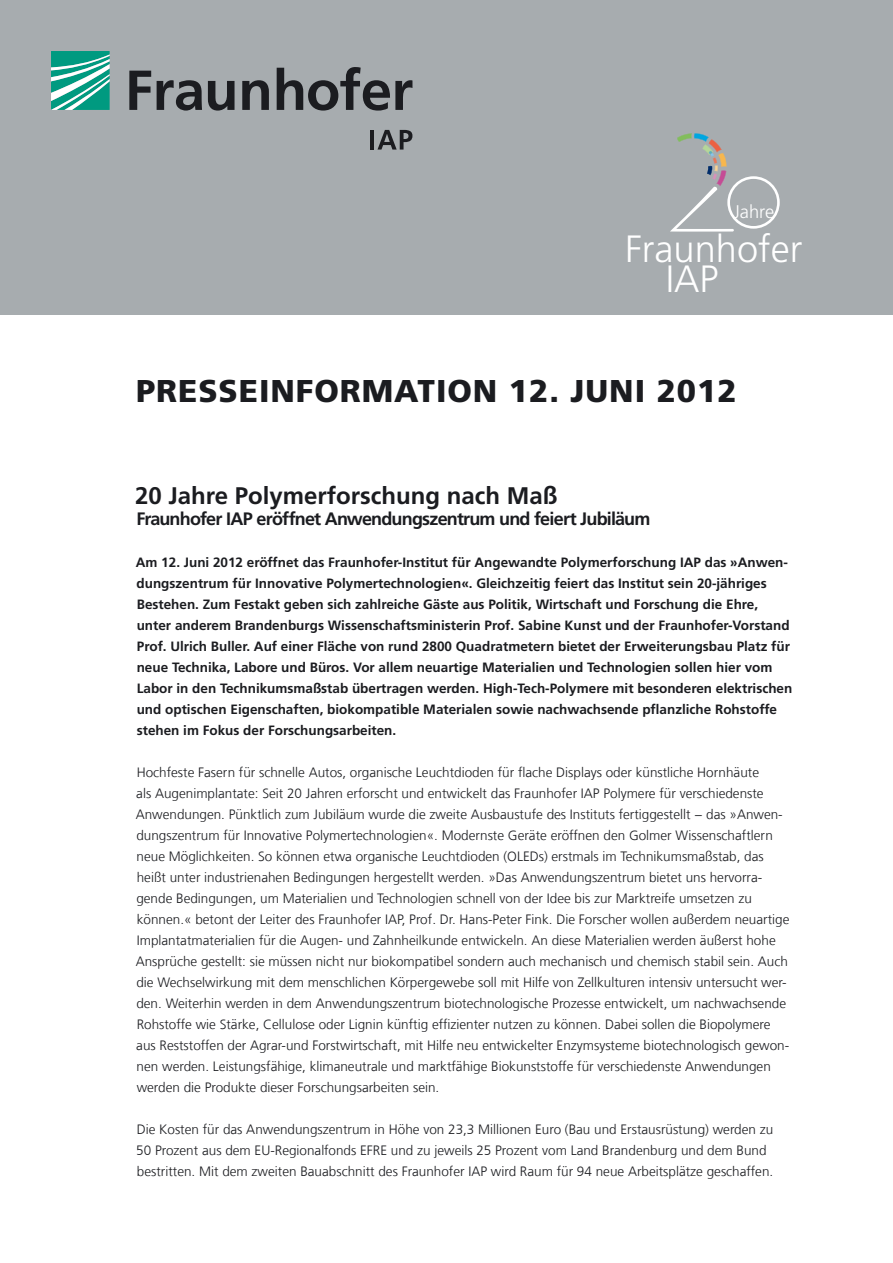
<style>
.page{position:relative;width:893px;height:1263px;background:#fff}
.page>*{position:absolute;margin:0;border:0;box-sizing:border-box;transform-origin:0 0}
.t1{font:300 37.95px "Frutiger LT Com";color:#fff}
._00_Titel{font:900 31.5px "Frutiger LT Com";letter-spacing:.03em;color:#1b1c20}
._06_Fließtext{font:700 24px "Frutiger LT Com";color:#1b1c20}
.t2{font:300 18.3px "Frutiger LT Com";color:#fff}
._06_Fließtext-2{font:700 18px "Frutiger LT Com";letter-spacing:-.045em;color:#1b1c20}
._06_Fließtext-3{font:300 13.5px/21px "Frutiger LT Com";color:#1b1c20}
._06_Fließtext-4{font:700 13.5px/21px "Frutiger LT Com";color:#1b1c20}
</style>
<div class="page">
<div style="left:0;top:0;width:893px;height:315px;background:#a7acaf"></div>
<svg style="left:51px;top:51px;width:59px;height:59px;background:#4ab5a3"></svg>
<svg style="left:129px;top:67px;width:283px;height:44px"></svg>
<hr style="left:370px;top:130px;width:4px;height:20px;background:#1b1c20">
<svg style="left:377px;top:130px;width:35px;height:20px"></svg>
<svg style="left:670px;top:133px;width:110px;height:99px"></svg>
<p class="t2" style="left:734px;top:201px;width:42px">Jahre</p>
<p class="t1" style="left:625px;top:227px;width:179px">Fraunhofer</p>
<p class="t1" style="left:666px;top:257px;width:54px">IAP</p>
<p class="_00_Titel" style="left:136px;top:372px;width:602px">PRESSEINFORMATION 12. JUNI 2012</p>
<p class="_06_Fließtext" style="left:135px;top:482px;width:424px">20 Jahre Polymerforschung nach Maß</p>
<p class="_06_Fließtext-2" style="left:136px;top:508px;width:516px">Fraunhofer IAP eröffnet Anwendungszentrum und feiert Jubiläum</p>
<p class="_06_Fließtext-4" style="left:136px;top:552px;width:658px">Am 12. Juni 2012 eröffnet das Fraunhofer-Institut für Angewandte Polymerforschung IAP das »Anwen&shy;dungszentrum für Innovative Polymertechnologien«. Gleichzeitig feiert das Institut sein 20-jähriges Bestehen. Zum Festakt geben sich zahlreiche Gäste aus Politik, Wirtschaft und Forschung die Ehre, unter anderem Brandenburgs Wissenschaftsministerin Prof. Sabine Kunst und der Fraunhofer-Vorstand Prof. Ulrich Buller. Auf einer Fläche von rund 2800 Quadratmetern bietet der Erweiterungsbau Platz für neue Technika, Labore und Büros. Vor allem neuartige Materialien und Technologien sollen hier vom Labor in den Technikumsmaßstab übertragen werden. High-Tech-Polymere mit besonderen elektrischen und optischen Eigenschaften, biokompatible Materialen sowie nachwachsende pflanzliche Rohstoffe stehen im Fokus der Forschungsarbeiten.</p>
<p class="_06_Fließtext-3" style="left:136px;top:762px;width:655px">Hochfeste Fasern für schnelle Autos, organische Leuchtdioden für flache Displays oder künstliche Hornhäute<br>als Augenimplantate: Seit 20 Jahren erforscht und entwickelt das Fraunhofer IAP Polymere für verschiedenste Anwendungen. Pünktlich zum Jubiläum wurde die zweite Ausbaustufe des Instituts fertiggestellt − das »Anwen&shy;dungszentrum für Innovative Polymertechnologien«. Modernste Geräte eröffnen den Golmer Wissenschaftlern neue Möglichkeiten. So können etwa organische Leuchtdioden (OLEDs) erstmals im Technikumsmaßstab, das heißt unter industrienahen Bedingungen hergestellt werden. »Das Anwendungszentrum bietet uns hervorra&shy;gende Bedingungen, um Materialien und Technologien schnell von der Idee bis zur Marktreife umsetzen zu können.« betont der Leiter des Fraunhofer IAP, Prof. Dr. Hans-Peter Fink. Die Forscher wollen außerdem neuartige Implantatmaterialien für die Augen- und Zahnheilkunde entwickeln. An diese Materialien werden äußerst hohe Ansprüche gestellt: sie müssen nicht nur biokompatibel sondern auch mechanisch und chemisch stabil sein. Auch die Wechselwirkung mit dem menschlichen Körpergewebe soll mit Hilfe von Zellkulturen intensiv untersucht wer&shy;den. Weiterhin werden in dem Anwendungszentrum biotechnologische Prozesse entwickelt, um nachwachsende Rohstoffe wie Stärke, Cellulose oder Lignin künftig effizienter nutzen zu können. Dabei sollen die Biopolymere aus Reststoffen der Agrar-und Forstwirtschaft, mit Hilfe neu entwickelter Enzymsysteme biotechnologisch gewon&shy;nen werden. Leistungsfähige, klimaneutrale und marktfähige Biokunststoffe für verschiedenste Anwendungen werden die Produkte dieser Forschungsarbeiten sein.</p>
<p class="_06_Fließtext-3" style="left:136px;top:1119px;width:638px">Die Kosten für das Anwendungszentrum in Höhe von 23,3 Millionen Euro (Bau und Erstausrüstung) werden zu<br>50 Prozent aus dem EU-Regionalfonds EFRE und zu jeweils 25 Prozent vom Land Brandenburg und dem Bund bestritten. Mit dem zweiten Bauabschnitt des Fraunhofer IAP wird Raum für 94 neue Arbeitsplätze geschaffen.</p>
</div>
